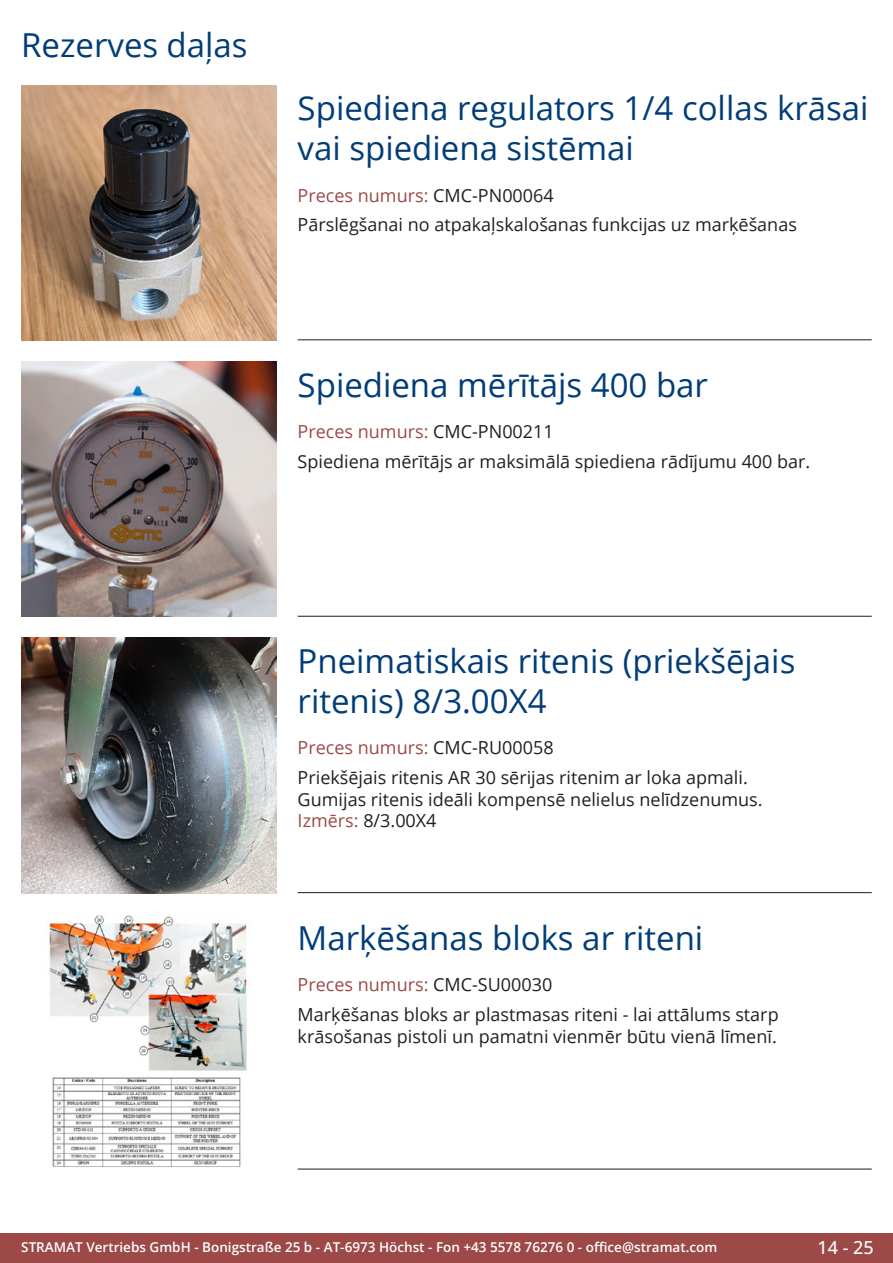
<style>
.page{position:relative;width:893px;height:1263px;background:#fff}
.page>*{position:absolute;margin:0;border:0;box-sizing:border-box;transform-origin:0 0}
.Produkttitel{font:33px/39.6px "Open Sans";color:#003d78}
.RastTitel{font:33px "Open Sans";color:#003d78}
.Beschreibung_Text{font:18px/21.6px "Open Sans";color:#231f20}
.TechDaten_Überschrif{font:18px "Open Sans";color:#9c4948}
.t1{font:500 18px "Open Sans";color:#fff}
.t2{font:600 13.5px "Open Sans";color:#fff}
.s1{color:#231f20}
.s2{color:#9c4948}
</style>
<div class="page">
<div style="left:0;top:1233px;width:893px;height:30px;background:#9c4948"></div>
<hr style="left:298px;top:340px;width:574px;height:1px;background:#201d08">
<hr style="left:298px;top:616px;width:574px;height:1px;background:#201d08">
<hr style="left:298px;top:892px;width:574px;height:1px;background:#201d08">
<hr style="left:298px;top:1169px;width:574px;height:1px;background:#201d08">
<img style="left:21px;top:85px;width:255px;height:255px">
<img style="left:21px;top:361px;width:255px;height:256px">
<img style="left:21px;top:638px;width:255px;height:255px">
<img style="left:49px;top:915px;width:202px;height:252px">
<p class="RastTitel" style="left:21px;top:22px;width:228px">Rezerves daļas</p>
<p class="Produkttitel" style="left:298px;top:88px;width:572px">Spiediena regulators 1/4 collas krāsai vai spiediena sistēmai</p>
<p class="TechDaten_Überschrif" style="left:298px;top:183px;width:258px">Preces numurs: <span class="s1">CMC-PN00064</span></p>
<p class="Beschreibung_Text" style="left:298px;top:214px;width:501px">Pārslēgšanai no atpakaļskalošanas funkcijas uz marķēšanas</p>
<p class="Produkttitel" style="left:298px;top:364px;width:412px">Spiediena mērītājs 400 bar</p>
<p class="TechDaten_Überschrif" style="left:298px;top:420px;width:258px">Preces numurs: <span class="s1">CMC-PN00211</span></p>
<p class="Beschreibung_Text" style="left:298px;top:450px;width:514px">Spiediena mērītājs ar maksimālā spiediena rādījumu 400 bar.</p>
<p class="Produkttitel" style="left:298px;top:640px;width:499px">Pneimatiskais ritenis (priekšējais ritenis) 8/3.00X4</p>
<p class="TechDaten_Überschrif" style="left:298px;top:735px;width:257px">Preces numurs: <span class="s1">CMC-RU00058</span></p>
<p class="Beschreibung_Text" style="left:298px;top:766px;width:466px">Priekšējais ritenis AR 30 sērijas ritenim ar loka apmali.<br>Gumijas ritenis ideāli kompensē nelielus nelīdzenumus.<br><span class="s2">Izmērs:</span> 8/3.00X4</p>
<p class="Produkttitel" style="left:298px;top:917px;width:407px">Marķēšanas bloks ar riteni</p>
<p class="TechDaten_Überschrif" style="left:298px;top:972px;width:256px">Preces numurs: <span class="s1">CMC-SU00030</span></p>
<p class="Beschreibung_Text" style="left:298px;top:1003px;width:482px">Marķēšanas bloks ar plastmasas riteni - lai attālums starp krāsošanas pistoli un pamatni vienmēr būtu vienā līmenī.</p>
<p class="t2" style="left:21px;top:1238px;width:698px">STRAMAT Vertriebs GmbH - Bonigstraße 25 b - AT-6973 Höchst - Fon +43 5578 76276 0 - office@stramat.com</p>
<p class="t1" style="left:817px;top:1234px;width:58px">14 - 25</p>
</div>
